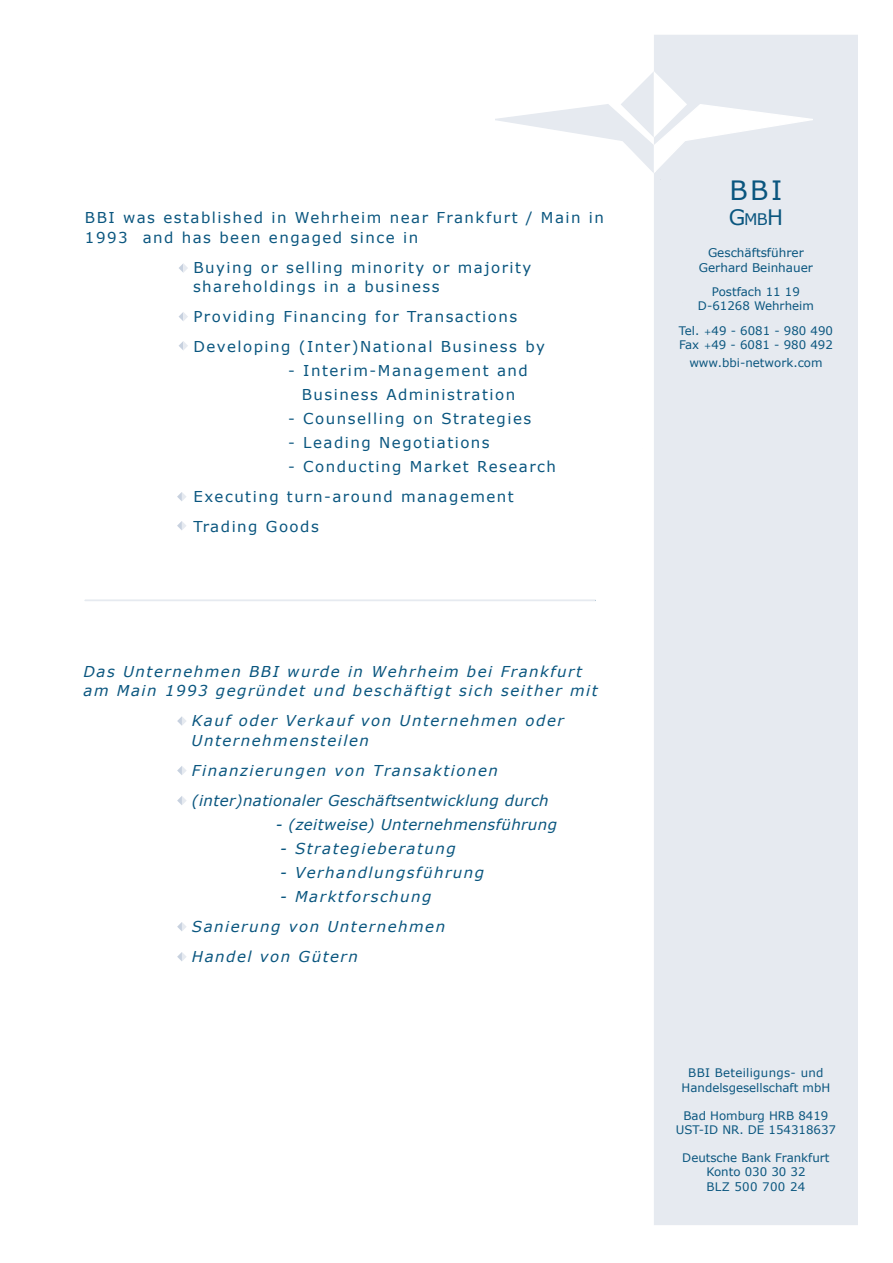
<style>
.page{position:relative;width:893px;height:1263px;background:#fff}
.page>*{position:absolute;margin:0;border:0;box-sizing:border-box;transform-origin:0 0}
.t1{font:26.55px "Verdana";color:#0a567f}
.t2{font:21.3px "Verdana";color:#0a567f}
.t3{font:15px/30px "Verdana";letter-spacing:.1em;color:#0a567f}
.t4{font:italic 15px/19.5px "Verdana";letter-spacing:.1em;color:#0a567f}
.t5{font:italic 15px/30px "Verdana";letter-spacing:.025em;color:#0a567f}
.t6{font:12px/14.4px "Verdana";color:#0a567f;text-align:center}
.t7{font:11.85px/14.1px "Verdana";color:#0a567f;text-align:center}
.s1{font-size:15.9px}
.s2{font-size:8.85px}
</style>
<div class="page">
<div style="left:654px;top:35px;width:204px;height:1190px;background:#e6eaf0"></div>
<svg style="left:495px;top:72px;width:318px;height:101px"></svg>
<svg style="left:179px;top:263px;width:9px;height:10px"></svg>
<svg style="left:179px;top:312px;width:9px;height:9px"></svg>
<svg style="left:179px;top:341px;width:9px;height:9px"></svg>
<svg style="left:177px;top:492px;width:9px;height:9px"></svg>
<svg style="left:177px;top:521px;width:9px;height:9px"></svg>
<svg style="left:177px;top:716px;width:9px;height:10px"></svg>
<svg style="left:177px;top:766px;width:10px;height:9px"></svg>
<svg style="left:177px;top:796px;width:10px;height:9px"></svg>
<svg style="left:177px;top:922px;width:9px;height:9px"></svg>
<svg style="left:177px;top:952px;width:9px;height:9px"></svg>
<hr style="left:85px;top:600px;width:511px;height:1px;background:#e6eaf0">
<p class="t1" style="left:729px;top:173px;width:55px">BBI</p>
<p class="t3" style="left:85px;top:202px;width:521px">BBI was established in Wehrheim near Frankfurt / Main in</p>
<p class="t2" style="left:729px;top:204px;width:56px">G<span class="s1">MB</span>H</p>
<p class="t3" style="left:193px;top:222px;width:340px;text-indent:-108px">1993 and has been engaged since in<br>Buying or selling minority or majority</p>
<p class="t3" style="left:193px;top:271px;width:354px">shareholdings in a business<br>Providing Financing for Transactions<br>Developing (Inter)National Business by</p>
<p class="t3" style="left:288px;top:358px;width:241px;line-height:24px;text-align:center">- Interim-Management and<br>Business Administration</p>
<p class="t3" style="left:288px;top:403px;width:245px">- Counselling on Strategies</p>
<p class="t3" style="left:288px;top:427px;width:203px">- Leading Negotiations</p>
<p class="t3" style="left:193px;top:451px;width:364px;text-indent:95px">- Conducting Market Research<br>Executing turn-around management<br>Trading Goods</p>
<p class="t6" style="left:699px;top:246px;width:116px">Geschäftsführer<br>Gerhard Beinhauer</p>
<p class="t7" style="left:698px;top:284px;width:117px">Postfach 11 19<br>D-61268 Wehrheim</p>
<p class="t7" style="left:679px;top:323px;width:156px;text-align:left">Tel. <span class="s2">+</span>49 - 6081 - 980 490<br>Fax <span class="s2">+</span>49 - 6081 - 980 492</p>
<p class="t7" style="left:689px;top:355px;width:135px">www.bbi-network.com</p>
<p class="t4" style="left:84px;top:661px;width:516px">Das Unternehmen BBI wurde in Wehrheim bei Frankfurt am Main 1993 gegründet und beschäftigt sich seither mit</p>
<p class="t4" style="left:192px;top:710px;width:374px">Kauf oder Verkauf von Unternehmen oder<br>Unternehmensteilen</p>
<p class="t5" style="left:192px;top:755px;width:358px">Finanzierungen von Transaktionen (inter)nationaler Geschäftsentwicklung durch</p>
<p class="t5" style="left:276px;top:809px;width:283px">- (zeitweise) Unternehmensführung</p>
<p class="t4" style="left:280px;top:838px;width:177px">- Strategieberatung</p>
<p class="t4" style="left:280px;top:862px;width:206px">- Verhandlungsführung</p>
<p class="t4" style="left:192px;top:881px;width:255px;line-height:30px;text-indent:88px">- Marktforschung<br>Sanierung von Unternehmen<br>Handel von Gütern</p>
<p class="t7" style="left:682px;top:1065px;width:150px">BBI Beteiligungs- und<br>Handelsgesellschaft mbH</p>
<p class="t7" style="left:676px;top:1108px;width:162px">Bad Homburg HRB 8419<br>UST-ID NR. DE 154318637</p>
<p class="t7" style="left:682px;top:1150px;width:149px">Deutsche Bank Frankfurt<br>Konto 030 30 32<br>BLZ 500 700 24</p>
</div>
